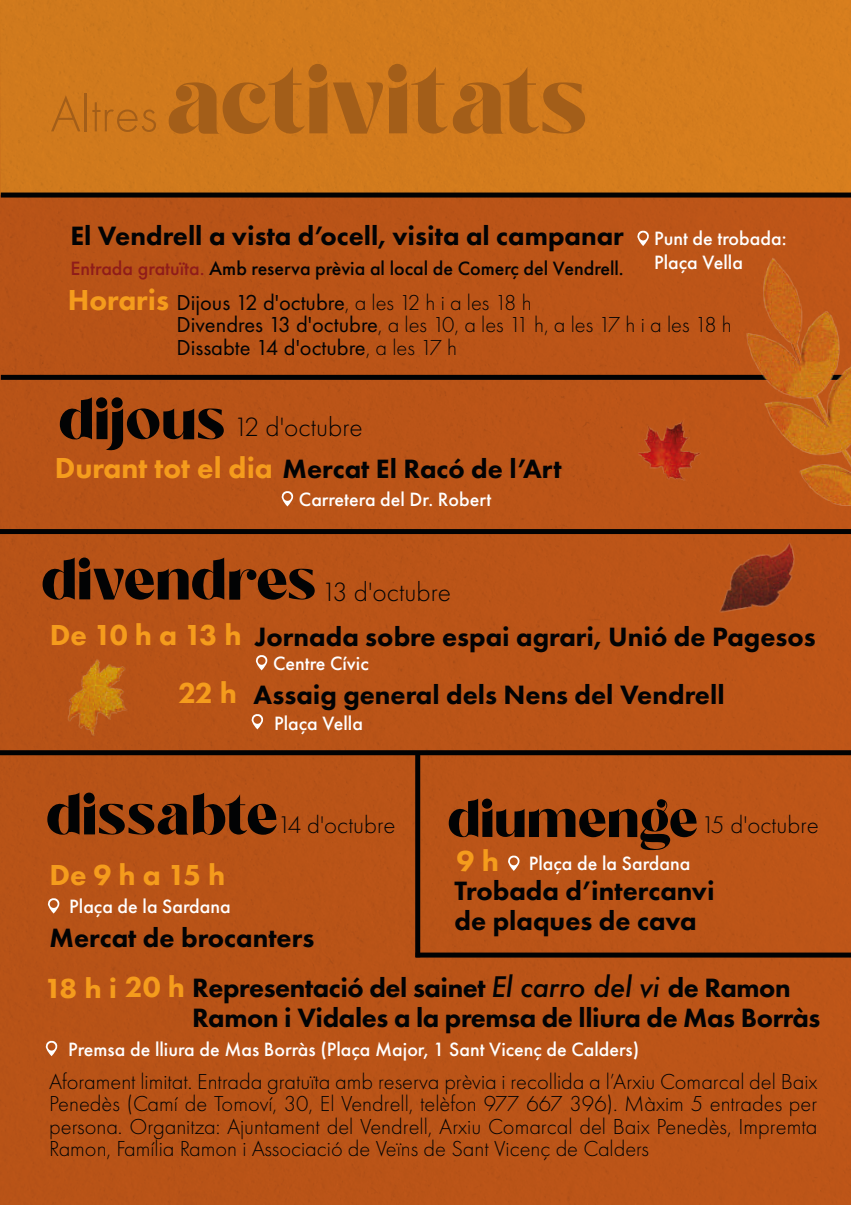
<style>
.page{position:relative;width:851px;height:1205px;background:#fff}
.page>*{position:absolute;margin:0;border:0;box-sizing:border-box;transform-origin:0 0}
.t1{font:99.5px "Sugar Magic";color:#a35e19}
.t2{font:60px "Sugar Magic";color:#020304}
.t3{font:55px "Sugar Magic";color:#020304}
.t4{font:800 30px "Futura PT";color:#f59c1d}
.t5{font:800 27.5px/45.5px "Futura PT";color:#020304}
.t6{font:300 27.5px "Futura PT";color:#020304}
.t7{font:300 25px "Futura PT";color:#020304}
.t8{font:300 22.5px/22.5px "Futura PT";color:#020304;text-align:justify}
.t9{font:22.5px/22.5px "Futura PT";color:#020304}
.t10{font:500 20px/24px "Futura PT";color:#fff}
.t11{font:500 20px "Futura PT";color:#020304}
.s1{font-family:"Futura PT";font-weight:300;font-size:52.5px}
.s2{color:#8f1c1a}
.s3{font-weight:800;font-size:30px;color:#f59c1d}
.s4{font-weight:300}
.s5{font-size:30px;color:#f59c1d}
.s6{font-family:"Sugar Magic";font-weight:400;font-size:60px}
.s7{font-size:28.75px;color:#f59c1d}
.s8{font-family:"Futura";font-weight:500;font-style:italic}
</style>
<div class="page">
<img style="left:0;top:1px;width:850px;height:1203px">
<svg style="left:281px;top:491px;width:12px;height:15px"></svg>
<svg style="left:636px;top:230px;width:13px;height:16px"></svg>
<svg style="left:45px;top:1040px;width:12px;height:16px"></svg>
<svg style="left:255px;top:655px;width:12px;height:15px"></svg>
<svg style="left:251px;top:714px;width:12px;height:15px"></svg>
<svg style="left:47px;top:898px;width:13px;height:15px"></svg>
<svg style="left:507px;top:855px;width:12px;height:16px"></svg>
<img style="left:705px;top:539px;width:99px;height:78px">
<h1 class="t1" style="left:50px;top:49px;width:540px"><span class="s1">Altres</span> activitats</h1>
<p class="t5" style="left:70px;top:213px;width:555px">El Vendrell a vista d’ocell, visita al campanar</p>
<p class="t11" style="left:71px;top:257px;width:554px"><span class="s2">Entrada gratuïta.</span> Amb reserva prèvia al local de Comerç del Vendrell.</p>
<p class="t10" style="left:654px;top:226px;width:134px">Punt de trobada:<br>Plaça Vella</p>
<p class="t9" style="left:176px;top:291px;width:557px;text-indent:-109px"><span class="s3">Horaris</span> Dijous 12 d'octubre<span class="s4">, a les 12 h i a les 18 h<br></span>Divendres 13 d'octubre<span class="s4">, a les 10, a les 11 h, a les 17 h i a les 18 h<br></span>Dissabte 14 d'octubre<span class="s4">, a les 17 h</span></p>
<h2 class="t2" style="left:59px;top:388px;width:169px">dijous</h2>
<p class="t5" style="left:55px;top:446px;width:508px"><span class="s5">Durant tot el dia</span> Mercat El Racó de l’Art</p>
<p class="t6" style="left:233px;top:411px;width:131px">12 d'octubre</p>
<p class="t10" style="left:299px;top:488px;width:194px">Carretera del Dr. Robert</p>
<p class="t5" style="left:42px;top:568px;width:775px"><span class="s6">divendres</span> <span class="s4">13 d'octubre<br></span><span class="s5">De 10 h a 13 h</span> Jornada sobre espai agrari, Unió de Pagesos</p>
<p class="t10" style="left:273px;top:652px;width:97px">Centre Cívic</p>
<p class="t5" style="left:178px;top:672px;width:548px"><span class="s5">22 h</span> Assaig general dels Nens del Vendrell</p>
<p class="t10" style="left:274px;top:711px;width:90px">Plaça Vella</p>
<h2 class="t2" style="left:47px;top:783px;width:234px">dissabte</h2>
<h3 class="t3" style="left:448px;top:790px;width:252px">diumenge</h3>
<p class="t10" style="left:456px;top:851px;width:235px"><span class="s3">9 h</span> Plaça de la Sardana</p>
<p class="t7" style="left:277px;top:810px;width:120px">14 d'octubre</p>
<p class="t7" style="left:701px;top:810px;width:119px">15 d'octubre</p>
<p class="t4" style="left:49px;top:856px;width:178px">De 9 h a 15 h</p>
<p class="t5" style="left:454px;top:875px;width:261px;line-height:30px">Trobada d’intercanvi de plaques de cava</p>
<p class="t10" style="left:69px;top:895px;width:163px">Plaça de la Sardana</p>
<p class="t5" style="left:50px;top:914px;width:266px">Mercat de brocanters</p>
<p class="t5" style="left:44px;top:964px;width:748px"><span class="s7">18 h i</span> <span class="s5">20 h</span> Representació del sainet <span class="s8">El carro del vi</span> de Ramon</p>
<p class="t5" style="left:192px;top:994px;width:629px">Ramon i Vidales a la premsa de lliura de Mas Borràs</p>
<p class="t10" style="left:68px;top:1038px;width:572px">Premsa de lliura de Mas Borràs (Plaça Major, 1 Sant Vicenç de Calders)</p>
<p class="t8" style="left:49px;top:1070px;width:769px">Aforament limitat. Entrada gratuïta amb reserva prèvia i recollida a l’Arxiu Comarcal del Baix Penedès (Camí de Tomoví, 30, El Vendrell, telèfon 977 667 396). Màxim 5 entrades per persona. Organitza: Ajuntament del Vendrell, Arxiu Comarcal del Baix Penedès, Impremta Ramon, Família Ramon i Associació de Veïns de Sant Vicenç de Calders</p>
</div>
